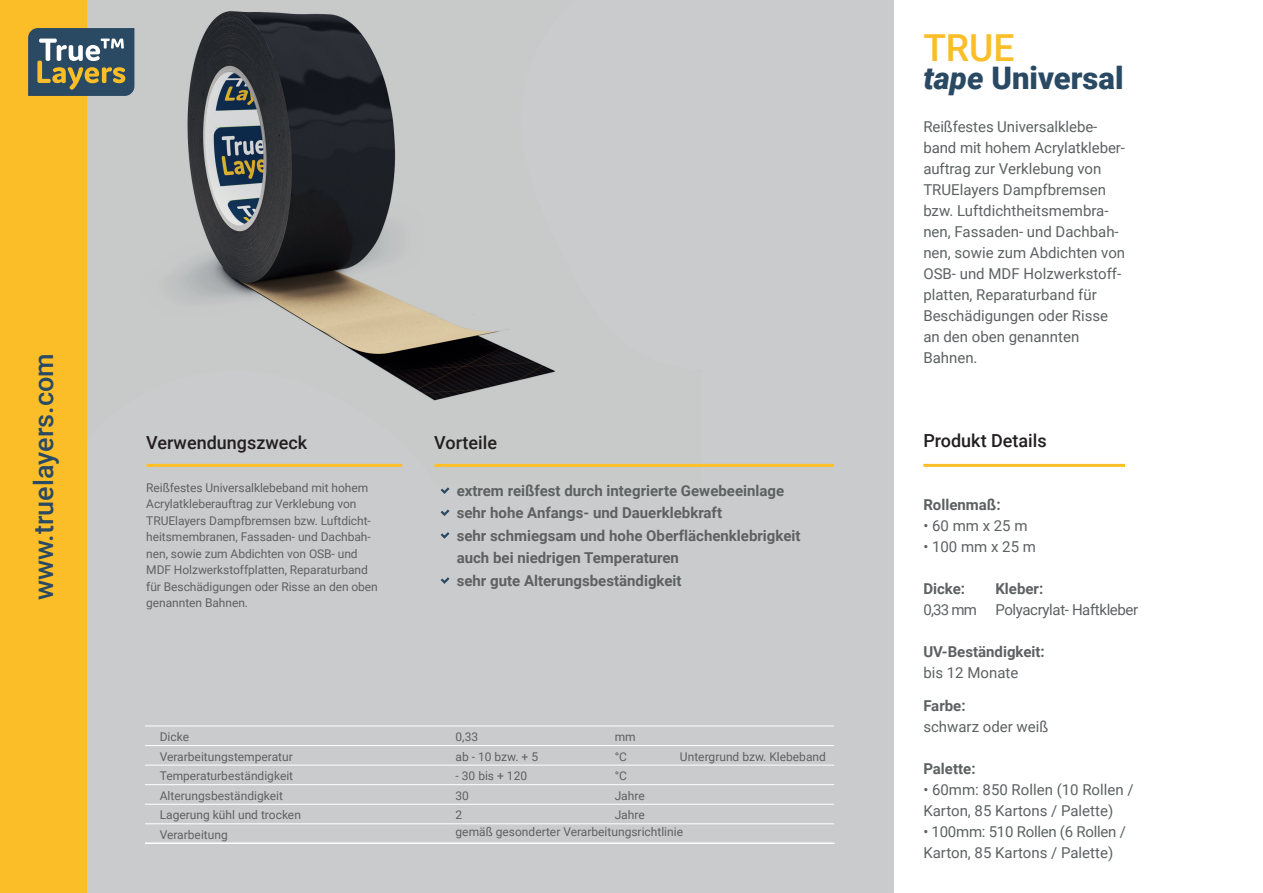
<style>
.page{position:relative;width:1263px;height:893px;background:#fff}
.page>*{position:absolute;margin:0;border:0;box-sizing:border-box;transform-origin:0 0}
.t1{font:500 37.2px "Roboto";color:#fbbe28}
.t2{font:900 31.05px "Roboto";color:#2a4963}
.t3{font:500 27px "Roboto";color:#2a4963}
.t4{font:500 18px "Roboto";color:#231f20}
.t5{font:15px/21px "Roboto";color:#5d6162}
.t6{font:700 15px/22.5px "Roboto";color:#5d6162}
.t7{font:15px "Roboto";letter-spacing:-.025em;color:#5d6162}
.t8{font:12px/19.5px "Roboto";letter-spacing:-.005em;color:#5d6162}
.s1{font-style:italic}
</style>
<div class="page">
<img style="left:87px;top:0;width:806px;height:893px">
<hr style="left:146px;top:464px;width:256px;height:3px;background:#febf28">
<hr style="left:434px;top:464px;width:400px;height:3px;background:#febf28">
<hr style="left:145px;top:726px;width:689px;height:1px;background:#fff">
<hr style="left:145px;top:745px;width:689px;height:1px;background:#fff">
<hr style="left:145px;top:765px;width:689px;height:1px;background:#fff">
<hr style="left:145px;top:784px;width:689px;height:1px;background:#fff">
<hr style="left:145px;top:804px;width:689px;height:1px;background:#fff">
<hr style="left:145px;top:823px;width:689px;height:1px;background:#fff">
<hr style="left:145px;top:843px;width:689px;height:1px;background:#fff">
<svg style="left:438px;top:485px;width:14px;height:11px"></svg>
<svg style="left:438px;top:507px;width:14px;height:11px"></svg>
<svg style="left:438px;top:530px;width:14px;height:10px"></svg>
<svg style="left:438px;top:575px;width:14px;height:10px"></svg>
<hr style="left:923px;top:464px;width:202px;height:3px;background:#febf28">
<div style="left:0;top:0;width:87px;height:893px;background:#fbbe28"></div>
<svg style="left:28px;top:28px;width:106px;height:68px;background:#57686a"></svg>
<h3 class="t3" style="left:25px;top:600px;width:248px;rotate:-90deg">www.truelayers.com</h3>
<h3 class="t4" style="left:146px;top:430px;width:163px">Verwendungszweck</h3>
<h3 class="t4" style="left:434px;top:430px;width:64px">Vorteile</h3>
<p class="t8" style="left:146px;top:479px;width:233px;line-height:16.5px">Reißfestes Universalklebeband mit hohem Acrylatkleberauftrag zur Verklebung von TRUElayers Dampfbremsen bzw. Luftdicht&shy;heitsmembranen, Fassaden- und Dachbah&shy;nen, sowie zum Abdichten von OSB- und MDF Holzwerkstoffplatten, Reparaturband für Beschädigungen oder Risse an den oben genannten Bahnen.</p>
<p class="t6" style="left:457px;top:479px;width:345px">extrem reißfest durch integrierte Gewebeeinlage sehr hohe Anfangs- und Dauerklebkraft<br>sehr schmiegsam und hohe Oberflächenklebrigkeit auch bei niedrigen Temperaturen<br>sehr gute Alterungsbeständigkeit</p>
<p class="t8" style="left:160px;top:727px;width:143px">Dicke<br>Verarbeitungstemperatur<br>Temperaturbeständigkeit<br>Alterungsbeständigkeit<br>Lagerung kühl und trocken<br>Verarbeitung</p>
<p class="t8" style="left:456px;top:727px;width:84px">0,33<br>ab - 10 bzw. + 5</p>
<p class="t8" style="left:615px;top:727px;width:32px">mm °C<br>°C<br>Jahre<br>Jahre</p>
<p class="t8" style="left:680px;top:746px;width:147px">Untergrund bzw. Klebeband</p>
<p class="t8" style="left:456px;top:766px;width:73px">- 30 bis + 120<br>30<br>2</p>
<p class="t8" style="left:456px;top:822px;width:229px">gemäß gesonderter Verarbeitungsrichtlinie</p>
<h1 class="t1" style="left:923px;top:21px;width:93px">TRUE</h1>
<h2 class="t2" style="left:923px;top:56px;width:202px"><span class="s1">tape</span> Universal</h2>
<p class="t5" style="left:923px;top:116px;width:203px">Reißfestes Universalklebe&shy;band mit hohem Acrylatkleber&shy;auftrag zur Verklebung von<br>TRUElayers Dampfbremsen bzw. Luftdichtheitsmembra&shy;nen, Fassaden- und Dachbah&shy;nen, sowie zum Abdichten von<br>OSB- und MDF Holzwerkstoff&shy;platten, Reparaturband für<br>Beschädigungen oder Risse an den oben genannten<br>Bahnen.</p>
<h3 class="t4" style="left:923px;top:428px;width:125px">Produkt Details</h3>
<p class="t6" style="left:923px;top:493px;width:79px">Rollenmaß:</p>
<p class="t5" style="left:923px;top:515px;width:106px">• 60 mm x 25 m</p>
<p class="t5" style="left:923px;top:536px;width:114px">• 100 mm x 25 m</p>
<p class="t6" style="left:923px;top:577px;width:43px">Dicke:</p>
<p class="t5" style="left:923px;top:599px;width:55px">0,33 mm</p>
<p class="t6" style="left:923px;top:640px;width:123px">UV-Beständigkeit:</p>
<p class="t5" style="left:923px;top:662px;width:97px">bis 12 Monate</p>
<p class="t6" style="left:923px;top:694px;width:44px">Farbe:</p>
<p class="t5" style="left:923px;top:716px;width:127px">schwarz oder weiß</p>
<p class="t6" style="left:923px;top:757px;width:54px">Palette:</p>
<p class="t5" style="left:923px;top:779px;width:212px">• 60mm: 850 Rollen (10 Rollen /<br>Karton, 85 Kartons / Palette)</p>
<p class="t5" style="left:923px;top:821px;width:204px">• 100mm: 510 Rollen (6 Rollen /<br>Karton, 85 Kartons / Palette)</p>
<p class="t6" style="left:995px;top:577px;width:49px">Kleber:</p>
<p class="t7" style="left:995px;top:599px;width:144px">Polyacrylat- Haftkleber</p>
</div>
